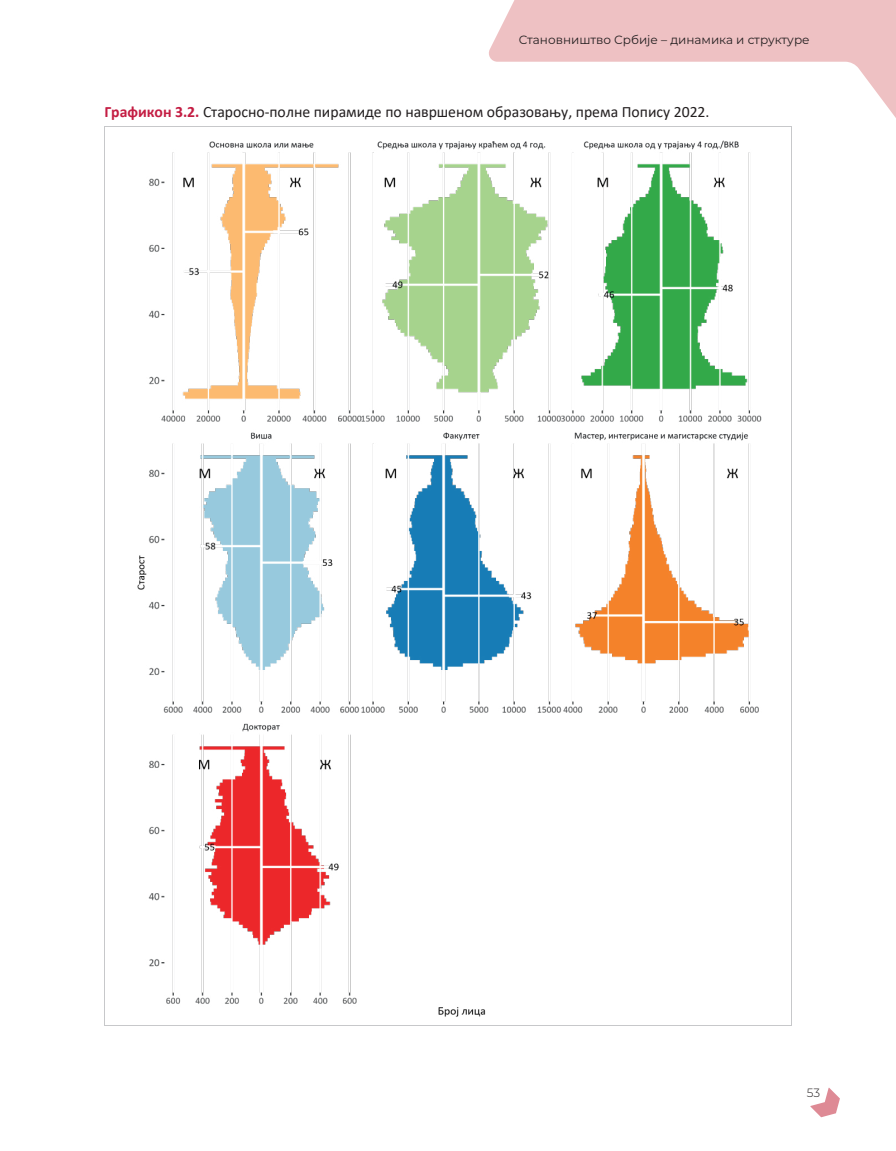
<style>
.page{position:relative;width:896px;height:1151px;background:#fff}
.page>*{position:absolute;margin:0;border:0;box-sizing:border-box;transform-origin:0 0}
.t1{font:15.75px "Calibri";color:#231f20}
.t2{font:12px "Montserrat";color:#231f20}
.t3{font:300 12px "Montserrat";color:#231f20}
.s1{font-weight:700;color:#c41d43}
</style>
<div class="page">
<hr style="left:105px;top:126px;width:685px;height:1px;background:#c7c8ca">
<hr style="left:104px;top:127px;width:1px;height:898px;background:#c7c8ca">
<hr style="left:105px;top:1025px;width:685px;height:1px;background:#c7c8ca">
<hr style="left:790px;top:127px;width:1px;height:898px;background:#c7c8ca">
<img style="left:137px;top:141px;width:625px;height:876px">
<svg style="left:487px;top:0;width:408px;height:233px"></svg>
<svg style="left:810px;top:1088px;width:29px;height:29px"></svg>
<p class="t2" style="left:519px;top:31px;width:292px">Становништво Србије – динамика и структуре</p>
<p class="t1" style="left:104px;top:101px;width:606px"><span class="s1">Графикон 3.2.</span> Старосно-полне пирамиде по навршеном образовању, према Попису 2022.</p>
<p class="t3" style="left:806px;top:1084px;width:15px">53</p>
</div>
